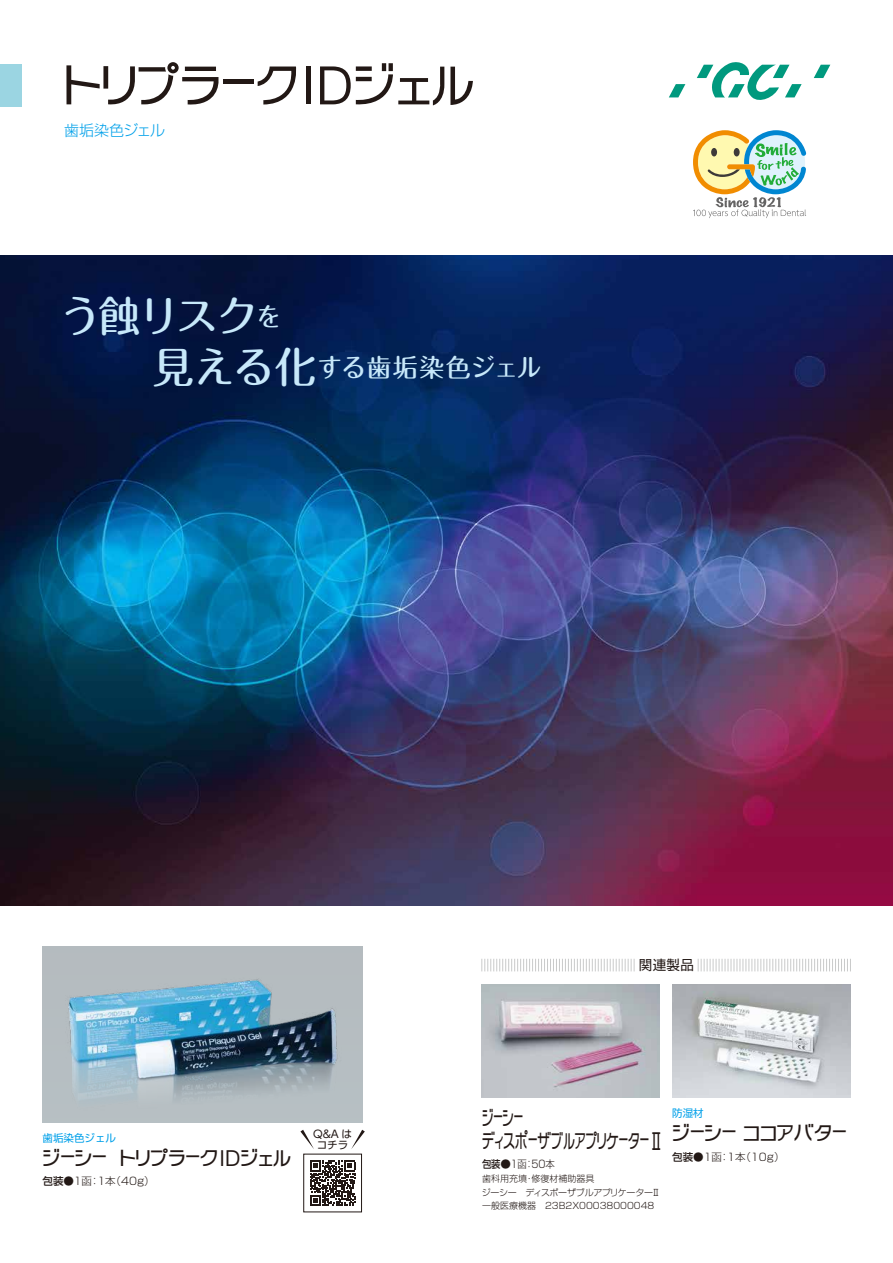
<style>
.page{position:relative;width:893px;height:1263px;background:#fff}
.page>*{position:absolute;margin:0;border:0;box-sizing:border-box;transform-origin:0 0}
.t1{font:54px "G Cfontver 3";color:#221815}
.t2{font:500 42px "Maru Fo Pro";letter-spacing:-.06em;color:#c7e8fa}
.t3{font:500 25.2px "Maru Fo Pro";letter-spacing:-.005em;color:#c7e8fa}
.t4{font:22.5px "G Cfontver 3";color:#221815}
.t5{font:22.5px/22.8px "G Cfontver 3";color:#221815;scale:.64 1}
.t6{font:300 15px "Shin Go Pro";letter-spacing:-.02em;color:#00a0e9}
.t7{font:13.5px "Shin Go Pro";color:#221815}
.t8{font:10.65px/11.7px "UD Shin Go Pr 6 N";color:#221815;text-align:center}
.t9{font:300 10.5px "Shin Go Pro";color:#221815}
.t10{font:10.5px "Shin Go Pro";color:#00a0e9}
.t11{font:300 10.5px "Shin Go Pro";color:#221815;scale:.89 1}
.t12{font:300 9px/13.5px "Shin Go Pro";color:#221815}
.s1{font-size:42px}
.s2{font-family:"Shin Go Pro"}
.s3{font-weight:500}
</style>
<div class="page">
<img style="left:0;top:255px;width:893px;height:651px">
<div style="left:0;top:64px;width:21px;height:42px;background:#9bd5e2"></div>
<img style="left:672px;top:984px;width:178px;height:113px">
<img style="left:481px;top:984px;width:179px;height:113px">
<img style="left:43px;top:946px;width:320px;height:176px">
<svg style="left:698px;top:959px;width:153px;height:12px"></svg>
<svg style="left:481px;top:959px;width:154px;height:12px"></svg>
<div style="left:303px;top:1154px;width:59px;height:58px;background:#fff;border:1px solid #221815"></div>
<svg style="left:310px;top:1160px;width:45px;height:46px"></svg>
<svg style="left:300px;top:1130px;width:14px;height:19px"></svg>
<svg style="left:351px;top:1130px;width:14px;height:19px"></svg>
<svg style="left:669px;top:84px;width:16px;height:13px"></svg>
<svg style="left:814px;top:65px;width:16px;height:13px"></svg>
<svg style="left:697px;top:62px;width:105px;height:38px"></svg>
<svg style="left:693px;top:130px;width:113px;height:88px"></svg>
<h1 class="t1" style="left:64px;top:59px;width:412px">トリプラークIDジェル</h1>
<h3 class="t6" style="left:64px;top:118px;width:103px">歯垢染色ジェル</h3>
<h2 class="t2" style="left:59px;top:283px;width:224px">う蝕リスク<sup>を</sup></h2>
<h3 class="t3" style="left:64px;top:347px;width:479px"><span class="s1">　　見える化</span>する歯垢染色ジェル</h3>
<h3 class="t7" style="left:639px;top:954px;width:57px">関連製品</h3>
<p class="t10" style="left:672px;top:1104px;width:33px">防湿材</p>
<h3 class="t5" style="left:482px;top:1107px;width:285px">ジーシー<br>ディスポーざぶるアプリケーター<span class="s2">Ⅱ</span></h3>
<p class="t10" style="left:43px;top:1130px;width:75px">歯垢染色ジェル</p>
<h3 class="t4" style="left:672px;top:1122px;width:176px">ジーシーココアバター</h3>
<p class="t8" style="left:313px;top:1127px;width:40px">Q&amp;A はコチラ</p>
<h3 class="t4" style="left:43px;top:1147px;width:250px">ジーシー トリプラークIDジェル</h3>
<p class="t9" style="left:672px;top:1148px;width:114px"><span class="s3">包装●</span>１函：1本（10g）</p>
<p class="t11" style="left:482px;top:1156px;width:83px"><span class="s3">包装●</span>１函：50本</p>
<p class="t12" style="left:482px;top:1171px;width:180px">歯科用充填・修復材補助器具<br>ジーシー　ディスポーザブルアプリケーターⅡ一般医療機器　23B2X00038000048</p>
<p class="t9" style="left:43px;top:1172px;width:114px"><span class="s3">包装●</span>１函：1本（40g）</p>
</div>
